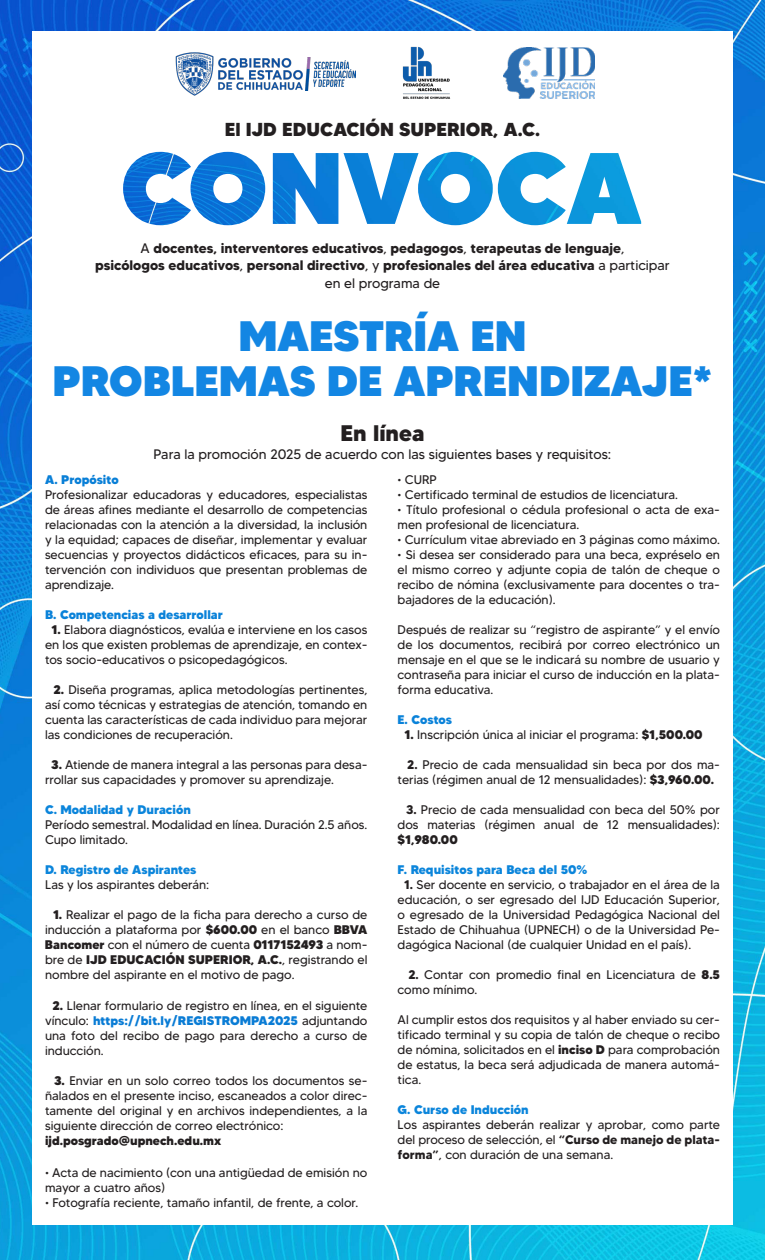
<style>
.page{position:relative;width:765px;height:1260px;background:#fff}
.page>*{position:absolute;margin:0;border:0;box-sizing:border-box;transform-origin:0 0}
.t1{font:900 42.5px/45px "MADETOMMY";color:#1386e3;text-align:center}
.t2{font:800 22.5px "MADETOMMY";color:#231f20}
.t3{font:800 18.75px "MADETOMMY";color:#231f20}
.t4{font:700 13.75px/16.5px "MADETOMMY";color:#231f20;text-align:center}
.t5{font:13.75px "MADETOMMY";color:#231f20}
.t6{font:12.5px/15px "MADETOMMY";color:#231f20;text-align:justify}
.t7{font:800 12.5px "MADETOMMY";color:#0b85db}
.t8{font:800 12.5px "MADETOMMY";color:#231f20}
.t9{font:800 12.5px "MADETOMMY";color:#0a82d9}
.t10{font:800 12.5px "MADETOMMY";color:#097fd7}
.s1{font-weight:400}
.s2{font-weight:800}
.s3{font-weight:800;color:#0a7cd5}
.s4{font-weight:700}
</style>
<div class="page">
<img style="left:0;top:0;width:765px;height:1260px">
<div style="left:32px;top:31px;width:701px;height:1194px;background:#fff"></div>
<img style="left:123px;top:152px;width:518px;height:73px">
<img style="left:503px;top:47px;width:92px;height:51px">
<img style="left:402px;top:46px;width:49px;height:53px">
<img style="left:175px;top:52px;width:128px;height:44px">
<img style="left:306px;top:57px;width:49px;height:33px">
<h3 class="t3" style="left:225px;top:118px;width:317px">El IJD EDUCACIÓN SUPERIOR, A.C.</h3>
<p class="t4" style="left:95px;top:240px;width:576px"><span class="s1">A</span> docentes, interventores educativos<span class="s1">,</span> pedagogos<span class="s1">,</span> terapeutas de lenguaje<span class="s1">,<br></span>psicólogos educativos<span class="s1">,</span> personal directivo<span class="s1">, y</span> profesionales del área educativa <span class="s1">a participar</span></p>
<p class="t5" style="left:325px;top:274px;width:117px">en el programa de</p>
<h1 class="t1" style="left:53px;top:313px;width:661px">MAESTRÍA EN<br>PROBLEMAS DE APRENDIZAJE*</h1>
<h2 class="t2" style="left:340px;top:419px;width:86px">En línea</h2>
<p class="t5" style="left:154px;top:445px;width:459px">Para la promoción 2025 de acuerdo con las siguientes bases y requisitos:</p>
<p class="t10" style="left:45px;top:471px;width:75px">A. Propósito</p>
<p class="t6" style="left:45px;top:487px;width:324px">Profesionalizar educadoras y educadores, especialistas de áreas afines mediante el desarrollo de competencias relacionadas con la atención a la diversidad, la inclusión y la equidad; capaces de diseñar, implementar y evaluar secuencias y proyectos didácticos eficaces, para su in&shy;tervención con individuos que presentan problemas de aprendizaje.</p>
<p class="t9" style="left:45px;top:606px;width:179px">B. Competencias a desarrollar</p>
<p class="t6" style="left:45px;top:622px;width:324px;text-indent:7px"><span class="s2">1.</span> Elabora diagnósticos, evalúa e interviene en los casos en los que existen problemas de aprendizaje, en contex&shy;tos socio-educativos o psicopedagógicos.</p>
<p class="t6" style="left:45px;top:682px;width:324px;text-indent:9px"><span class="s2">2.</span> Diseña programas, aplica metodologías pertinentes, así como técnicas y estrategias de atención, tomando en cuenta las características de cada individuo para mejorar las condiciones de recuperación.</p>
<p class="t6" style="left:45px;top:757px;width:324px;text-indent:6px"><span class="s2">3.</span> Atiende de manera integral a las personas para desa&shy;rrollar sus capacidades y promover su aprendizaje.</p>
<p class="t7" style="left:45px;top:801px;width:147px">C. Modalidad y Duración</p>
<p class="t6" style="left:45px;top:817px;width:324px">Período semestral. Modalidad en línea. Duración 2.5 años.<br>Cupo limitado.</p>
<p class="t7" style="left:45px;top:861px;width:153px">D. Registro de Aspirantes</p>
<p class="t6" style="left:45px;top:877px;width:166px">Las y los aspirantes deberán:</p>
<p class="t6" style="left:45px;top:907px;width:324px;text-indent:8px"><span class="s2">1.</span> Realizar el pago de la ficha para derecho a curso de inducción a plataforma por <span class="s2">$600.00</span> en el banco <span class="s2">BBVA Bancomer</span> con el número de cuenta <span class="s2">0117152493</span> a nom&shy;bre de <span class="s2">IJD EDUCACIÓN SUPERIOR, A.C.</span>, registrando el nombre del aspirante en el motivo de pago.</p>
<p class="t6" style="left:45px;top:998px;width:324px;text-indent:8px"><span class="s2">2.</span> Llenar formulario de registro en línea, en el siguiente vínculo: <span class="s3">https://bit.ly/REGISTROMPA2025</span> adjuntando una foto del recibo de pago para derecho a curso de inducción.</p>
<p class="t6" style="left:45px;top:1073px;width:324px;text-indent:9px"><span class="s2">3.</span> Enviar en un solo correo todos los documentos se&shy;ñalados en el presente inciso, escaneados a color direc&shy;tamente del original y en archivos independientes, a la siguiente dirección de correo electrónico:</p>
<p class="t8" style="left:45px;top:1133px;width:178px">ijd.posgrado@upnech.edu.mx</p>
<p class="t6" style="left:45px;top:1165px;width:324px">• Acta de nacimiento (con una antigüedad de emisión no mayor a cuatro años)</p>
<p class="t6" style="left:45px;top:1195px;width:315px">• Fotografía reciente, tamaño infantil, de frente, a color.</p>
<p class="t6" style="left:398px;top:472px;width:41px">• CURP</p>
<p class="t6" style="left:398px;top:487px;width:282px">• Certificado terminal de estudios de licenciatura.</p>
<p class="t6" style="left:398px;top:502px;width:324px">• Título profesional o cédula profesional o acta de exa&shy;men profesional de licenciatura.</p>
<p class="t6" style="left:398px;top:532px;width:324px">• Currículum vitae abreviado en 3 páginas como máximo.</p>
<p class="t6" style="left:398px;top:547px;width:324px">• Si desea ser considerado para una beca, expréselo en el mismo correo y adjunte copia de talón de cheque o recibo de nómina (exclusivamente para docentes o tra&shy;bajadores de la educación).</p>
<p class="t6" style="left:398px;top:622px;width:324px">Después de realizar su “registro de aspirante” y el envío de los documentos, recibirá por correo electrónico un mensaje en el que se le indicará su nombre de usuario y contraseña para iniciar el curso de inducción en la plata&shy;forma educativa.</p>
<p class="t9" style="left:398px;top:711px;width:56px">E. Costos</p>
<p class="t6" style="left:405px;top:727px;width:300px"><span class="s2">1.</span> Inscripción única al iniciar el programa: <span class="s2">$1,500.00</span></p>
<p class="t6" style="left:398px;top:757px;width:324px;text-indent:10px"><span class="s4">2.</span> Precio de cada mensualidad sin beca por dos ma&shy;terias (régimen anual de 12 mensualidades): <span class="s2">$3,960.00.</span></p>
<p class="t6" style="left:398px;top:802px;width:324px;text-align:right"><span class="s4">3.</span> Precio de cada mensualidad con beca del 50% por dos materias (régimen anual de 12 mensualidades):</p>
<p class="t8" style="left:398px;top:831px;width:62px">$1,980.00</p>
<p class="t7" style="left:398px;top:861px;width:191px">F. Requisitos para Beca del 50%</p>
<p class="t6" style="left:398px;top:877px;width:324px;text-indent:7px"><span class="s4">1.</span> Ser docente en servicio, o trabajador en el área de la educación, o ser egresado del IJD Educación Superior, o egresado de la Universidad Pedagógica Nacional del Estado de Chihuahua (UPNECH) o de la Universidad Pe&shy;dagógica Nacional (de cualquier Unidad en el país).</p>
<p class="t6" style="left:398px;top:967px;width:324px;text-indent:11px"><span class="s4">2.</span> Contar con promedio final en Licenciatura de <span class="s2">8.5 </span>como mínimo.</p>
<p class="t6" style="left:398px;top:1012px;width:324px">Al cumplir estos dos requisitos y al haber enviado su cer&shy;tificado terminal y su copia de talón de cheque o recibo de nómina, solicitados en el <span class="s2">inciso D</span> para comprobación de estatus, la beca será adjudicada de manera automá&shy;tica.</p>
<p class="t7" style="left:398px;top:1101px;width:133px">G. Curso de Inducción</p>
<p class="t6" style="left:398px;top:1117px;width:324px">Los aspirantes deberán realizar y aprobar, como parte del proceso de selección, el <span class="s4">“Curso de manejo de plata&shy;forma”</span>, con duración de una semana.</p>
</div>
